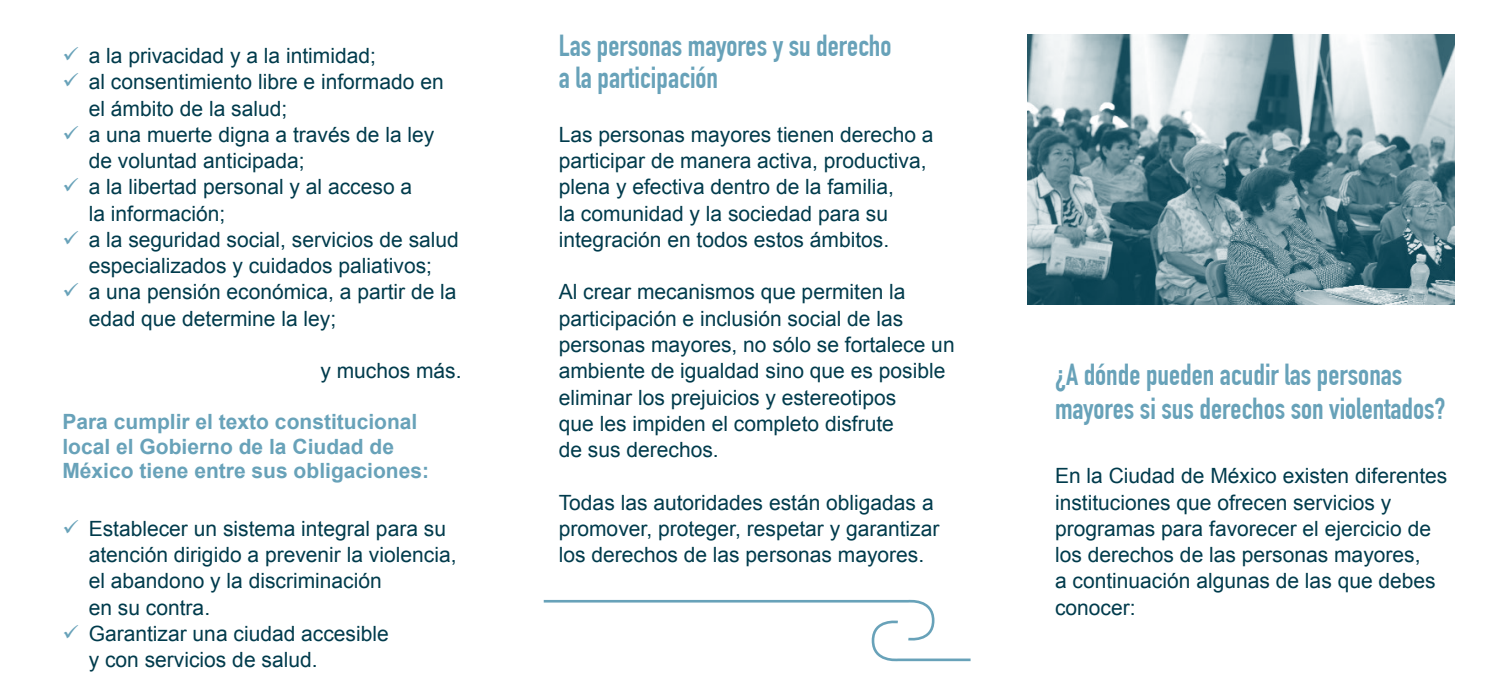
<style>
.page{position:relative;width:1489px;height:695px;background:#fff}
.page>*{position:absolute;margin:0;border:0;box-sizing:border-box;transform-origin:0 0}
.t1{font:700 29.75px/31.5px "DIN Condensed";color:#68a2b9}
.t2{font:21px/26.2px "Arial";color:#003b4c}
.t3{font:700 21px/24.5px "Arial";color:#68a2b9}
.s1{color:#68a2b9}
</style>
<div class="page">
<img style="left:1027px;top:35px;width:426px;height:269px">
<svg style="left:543px;top:599px;width:428px;height:63px"></svg>
<p class="t2" style="left:62px;top:43px;width:315px"><span class="s1">✓</span> a la privacidad y a la intimidad;</p>
<p class="t2" style="left:89px;top:69px;width:356px;text-indent:-26px"><span class="s1">✓</span> al consentimiento libre e informado en el ámbito de la salud;</p>
<p class="t2" style="left:89px;top:121px;width:347px;text-indent:-26px"><span class="s1">✓</span> a una muerte digna a través de la ley de voluntad anticipada;</p>
<p class="t2" style="left:89px;top:174px;width:325px;text-indent:-26px"><span class="s1">✓</span> a la libertad personal y al acceso a la información;</p>
<p class="t2" style="left:62px;top:226px;width:398px;text-align:center"><span class="s1">✓</span> a la seguridad social, servicios de salud especializados y cuidados paliativos;</p>
<p class="t2" style="left:89px;top:279px;width:369px;text-indent:-26px"><span class="s1">✓</span> a una pensión económica, a partir de la edad que determine la ley;</p>
<p class="t2" style="left:320px;top:358px;width:143px">y muchos más.</p>
<p class="t3" style="left:62px;top:410px;width:368px">Para cumplir el texto constitucional local el Gobierno de la Ciudad de<br>México tiene entre sus obligaciones:</p>
<p class="t2" style="left:89px;top:515px;width:369px;text-indent:-26px"><span class="s1">✓</span> Establecer un sistema integral para su atención dirigido a prevenir la violencia, el abandono y la discriminación<br>en su contra.</p>
<p class="t2" style="left:89px;top:620px;width:301px;text-indent:-26px"><span class="s1">✓</span> Garantizar una ciudad accesible y con servicios de salud.</p>
<h1 class="t1" style="left:558px;top:30px;width:334px">Las personas mayores y su derecho a la participación</h1>
<p class="t2" style="left:558px;top:121px;width:376px">Las personas mayores tienen derecho a participar de manera activa, productiva, plena y efectiva dentro de la familia,<br>la comunidad y la sociedad para su integración en todos estos ámbitos.</p>
<p class="t2" style="left:558px;top:279px;width:397px">Al crear mecanismos que permiten la participación e inclusión social de las personas mayores, no sólo se fortalece un ambiente de igualdad sino que es posible eliminar los prejuicios y estereotipos<br>que les impiden el completo disfrute<br>de sus derechos.</p>
<p class="t2" style="left:558px;top:489px;width:382px">Todas las autoridades están obligadas a promover, proteger, respetar y garantizar los derechos de las personas mayores.</p>
<h1 class="t1" style="left:1054px;top:358px;width:392px;line-height:33.2px">¿A dónde pueden acudir las personas mayores si sus derechos son violentados?</h1>
<p class="t2" style="left:1054px;top:463px;width:394px">En la Ciudad de México existen diferentes instituciones que ofrecen servicios y programas para favorecer el ejercicio de los derechos de las personas mayores,<br>a continuación algunas de las que debes conocer:</p>
</div>
